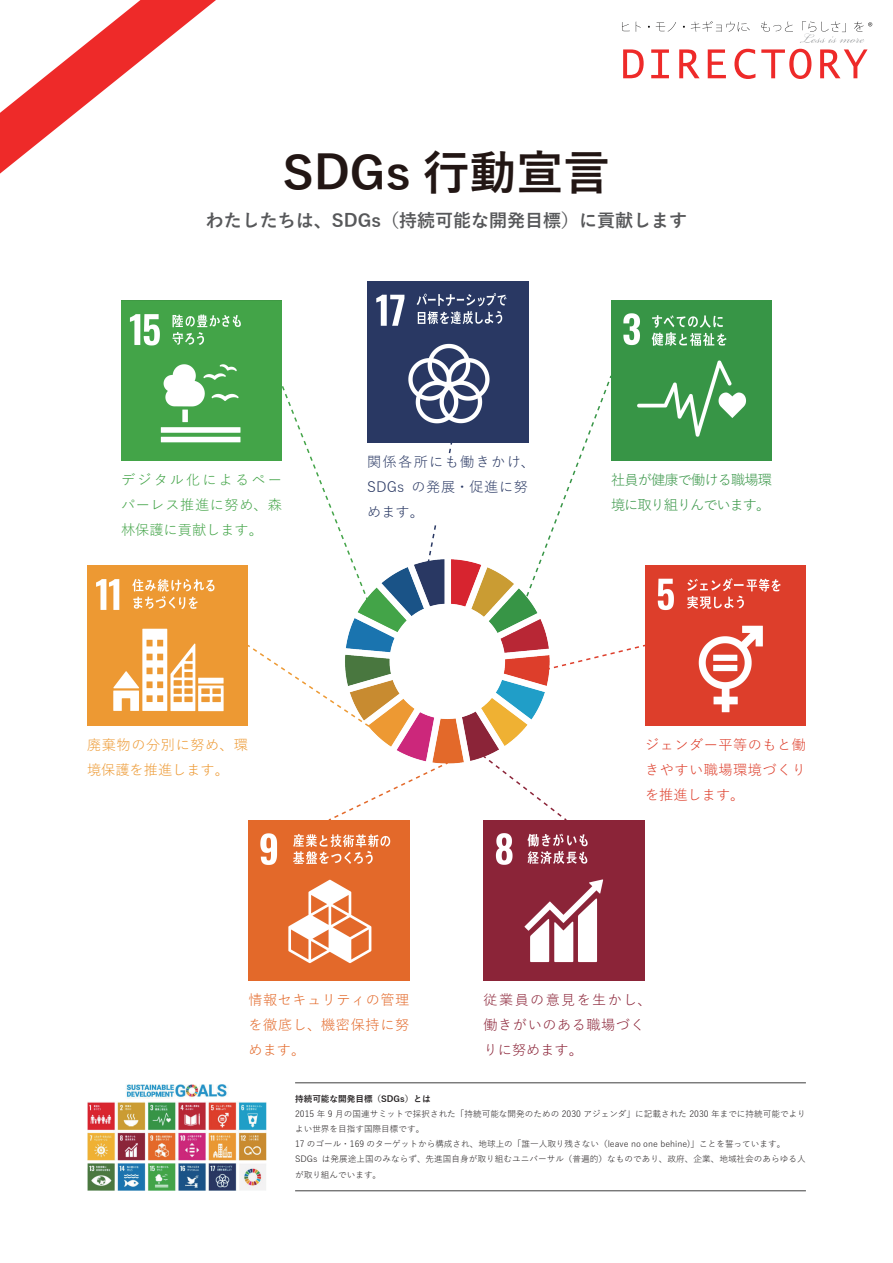
<style>
.page{position:relative;width:893px;height:1263px;background:#fff}
.page>*{position:absolute;margin:0;border:0;box-sizing:border-box;transform-origin:0 0}
.t1{font:700 46.95px "Yu Gothic";color:#221614}
.t2{font:700 18px "Yu Gothic";color:#57585a}
.t3{font:14.25px/24.8px "Yu Gothic";letter-spacing:.04em;color:#43a448;text-align:justify}
.t4{font:14.25px/24.8px "Yu Gothic";letter-spacing:.035em;color:#8b2438}
.t5{font:14.25px/24.8px "Yu Gothic";letter-spacing:.035em;color:#dd3e2b;text-align:justify}
.t6{font:14.25px/24.8px "Yu Gothic";letter-spacing:.045em;color:#293863}
.t7{font:14.25px/24.8px "Yu Gothic";letter-spacing:.035em;color:#e3692a;text-align:justify}
.t8{font:14.25px/24.8px "Yu Gothic";letter-spacing:-.06em;color:#379546}
.t9{font:14.25px/24.8px "Yu Gothic";letter-spacing:.02em;color:#ed9933}
.t10{font:8.55px/15px "Yu Gothic";color:#231f20}
.t11{font:700 8.55px "Yu Gothic";color:#231f20}
</style>
<div class="page">
<img style="left:346px;top:559px;width:204px;height:205px">
<img style="left:645px;top:565px;width:161px;height:161px">
<img style="left:121px;top:300px;width:161px;height:161px">
<img style="left:367px;top:282px;width:161px;height:160px">
<img style="left:87px;top:565px;width:161px;height:161px">
<img style="left:611px;top:300px;width:161px;height:161px">
<img style="left:484px;top:820px;width:160px;height:161px">
<img style="left:248px;top:820px;width:161px;height:161px">
<svg style="left:428px;top:442px;width:24px;height:119px"></svg>
<svg style="left:278px;top:378px;width:91px;height:223px"></svg>
<svg style="left:246px;top:643px;width:137px;height:93px"></svg>
<svg style="left:523px;top:374px;width:90px;height:230px"></svg>
<svg style="left:327px;top:761px;width:123px;height:61px"></svg>
<svg style="left:482px;top:754px;width:86px;height:68px"></svg>
<svg style="left:546px;top:644px;width:101px;height:27px"></svg>
<div style="left:367px;top:454px;width:158px;height:70px;background:#fff"></div>
<hr style="left:295px;top:1082px;width:511px;height:1px;background:#3e3e3f">
<hr style="left:295px;top:1190px;width:511px;height:1px;background:#3e3e3f">
<img style="left:87px;top:1084px;width:179px;height:107px">
<svg style="left:623px;top:49px;width:21px;height:29px"></svg>
<svg style="left:651px;top:49px;width:18px;height:29px"></svg>
<svg style="left:679px;top:49px;width:21px;height:29px"></svg>
<svg style="left:708px;top:49px;width:18px;height:29px"></svg>
<svg style="left:734px;top:49px;width:21px;height:30px"></svg>
<svg style="left:761px;top:49px;width:50px;height:30px"></svg>
<svg style="left:820px;top:49px;width:47px;height:29px"></svg>
<svg style="left:622px;top:22px;width:8px;height:9px"></svg>
<svg style="left:636px;top:22px;width:5px;height:10px"></svg>
<svg style="left:656px;top:23px;width:9px;height:8px"></svg>
<svg style="left:668px;top:22px;width:8px;height:10px"></svg>
<svg style="left:691px;top:21px;width:59px;height:11px"></svg>
<svg style="left:761px;top:22px;width:32px;height:10px"></svg>
<svg style="left:800px;top:21px;width:72px;height:22px"></svg>
<svg style="left:0;top:0;width:216px;height:174px"></svg>
<h1 class="t1" style="left:283px;top:147px;width:329px">SDGs 行動宣言</h1>
<h2 class="t2" style="left:206px;top:210px;width:483px">わたしたちは、SDGs（持続可能な開発目標）に貢献します</h2>
<h3 class="t3" style="left:121px;top:466px;width:162px">デジタル化によるペーパーレス推進に努め、森林保護に貢献します。</h3>
<h3 class="t9" style="left:87px;top:731px;width:162px">廃棄物の分別に努め、環境保護を推進します。</h3>
<h3 class="t6" style="left:367px;top:448px;width:169px">関係各所にも働きかけ、<br>SDGs の発展・促進に努めます。</h3>
<h3 class="t8" style="left:611px;top:466px;width:162px">社員が健康で働ける職場環境に取り組りんでいます。</h3>
<h3 class="t5" style="left:645px;top:731px;width:162px">ジェンダー平等のもと働きやすい職場環境づくりを推進します。</h3>
<h3 class="t7" style="left:248px;top:986px;width:162px">情報セキュリティの管理を徹底し、機密保持に努めます。</h3>
<h3 class="t4" style="left:484px;top:986px;width:169px">従業員の意見を生かし、働きがいのある職場づくりに努めます。</h3>
<p class="t11" style="left:295px;top:1094px;width:137px">持続可能な開発目標（SDGs）とは</p>
<p class="t10" style="left:295px;top:1105px;width:512px">2015 年 9 月の国連サミットで採択された「持続可能な開発のための 2030 アジェンダ」に記載された 2030 年までに持続可能でよりよい世界を目指す国際目標です。<br>17 のゴール・169 のターゲットから構成され、地球上の「誰一人取り残さない（leave no one behine)」ことを誓っています。SDGs は発展途上国のみならず、先進国自身が取り組むユニバーサル（普遍的）なものであり、政府、企業、地域社会のあらゆる人が取り組んでいます。</p>
</div>
